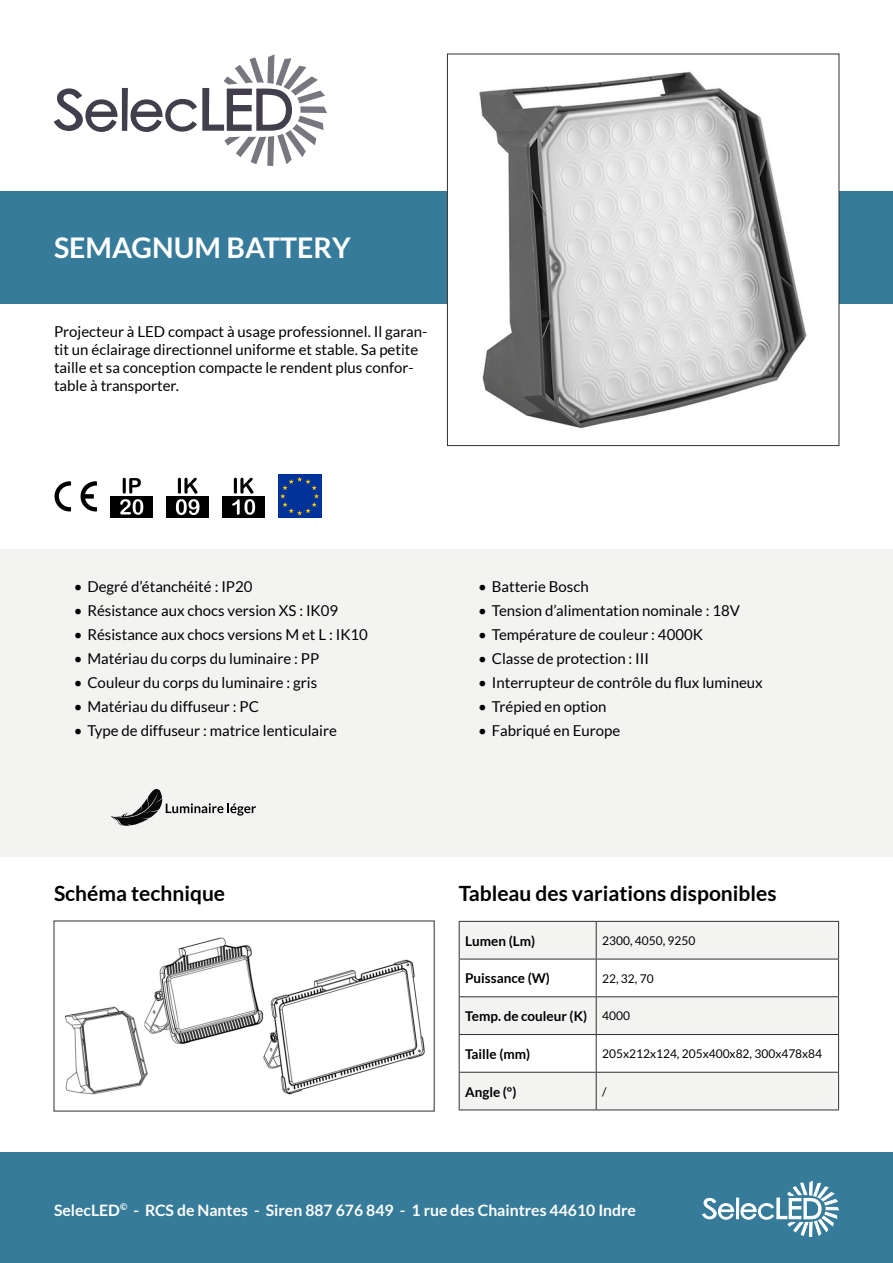
<style>
.page{position:relative;width:893px;height:1263px;background:#fff}
.page>*{position:absolute;margin:0;border:0;box-sizing:border-box;transform-origin:0 0}
.t1{font:700 28.5px "Lato";color:#fff}
.t2{font:700 21px "Lato";color:#000}
.t3{font:700 15.75px "Lato";color:#fff}
.t4{font:15px/18px "Lato";color:#000}
.t5{font:700 13.5px "Lato";color:#000}
.t6{font:12px "Lato";color:#000}
.s1{font-weight:400;font-size:12px}
</style>
<div class="page">
<svg style="left:54px;top:54px;width:273px;height:112px"></svg>
<div style="left:0;top:192px;width:893px;height:112px;background:#367b9a"></div>
<div style="left:0;top:1152px;width:893px;height:111px;background:#367b9a"></div>
<svg style="left:702px;top:1181px;width:137px;height:56px"></svg>
<svg style="left:54px;top:481px;width:43px;height:31px"></svg>
<div style="left:111px;top:496px;width:42px;height:22px;background:#000"></div>
<svg style="left:120px;top:478px;width:23px;height:37px"></svg>
<div style="left:166px;top:496px;width:43px;height:22px;background:#000"></div>
<svg style="left:176px;top:478px;width:23px;height:37px"></svg>
<div style="left:222px;top:496px;width:43px;height:22px;background:#000"></div>
<svg style="left:232px;top:478px;width:23px;height:37px"></svg>
<div style="left:278px;top:475px;width:43px;height:43px;background:#039"></div>
<svg style="left:280px;top:477px;width:39px;height:38px"></svg>
<img style="left:65px;top:937px;width:360px;height:158px">
<svg style="left:460px;top:922px;width:378px;height:187px;fill:#f3f3f2"></svg>
<hr style="left:459px;top:921px;width:137px;height:1px;background:#303131">
<hr style="left:459px;top:922px;width:1px;height:37px;background:#303131">
<hr style="left:596px;top:921px;width:243px;height:1px;background:#303131">
<hr style="left:596px;top:922px;width:1px;height:37px;background:#303131">
<hr style="left:838px;top:922px;width:1px;height:37px;background:#303131">
<hr style="left:459px;top:959px;width:137px;height:1px;background:#303131">
<hr style="left:459px;top:959px;width:1px;height:37px;background:#303131">
<hr style="left:596px;top:959px;width:243px;height:1px;background:#303131">
<hr style="left:596px;top:959px;width:1px;height:37px;background:#303131">
<hr style="left:838px;top:959px;width:1px;height:37px;background:#303131">
<hr style="left:459px;top:996px;width:137px;height:1px;background:#303131">
<hr style="left:459px;top:997px;width:1px;height:37px;background:#303131">
<hr style="left:596px;top:996px;width:243px;height:1px;background:#303131">
<hr style="left:596px;top:997px;width:1px;height:37px;background:#303131">
<hr style="left:838px;top:997px;width:1px;height:37px;background:#303131">
<hr style="left:459px;top:1034px;width:137px;height:1px;background:#303131">
<hr style="left:459px;top:1035px;width:1px;height:37px;background:#303131">
<hr style="left:596px;top:1034px;width:243px;height:1px;background:#303131">
<hr style="left:596px;top:1035px;width:1px;height:37px;background:#303131">
<hr style="left:838px;top:1035px;width:1px;height:37px;background:#303131">
<hr style="left:459px;top:1072px;width:137px;height:1px;background:#303131">
<hr style="left:459px;top:1072px;width:1px;height:37px;background:#303131">
<hr style="left:596px;top:1072px;width:243px;height:1px;background:#303131">
<hr style="left:596px;top:1072px;width:1px;height:37px;background:#303131">
<hr style="left:838px;top:1072px;width:1px;height:37px;background:#303131">
<hr style="left:459px;top:1109px;width:137px;height:1px;background:#303131">
<hr style="left:596px;top:1109px;width:243px;height:1px;background:#303131">
<img style="left:449px;top:71px;width:388px;height:358px">
<div style="left:447px;top:54px;width:392px;height:392px;border:1px solid #303131"></div>
<div style="left:0;top:550px;width:893px;height:307px;background:#f3f3f2"></div>
<svg style="left:111px;top:789px;width:145px;height:37px"></svg>
<h1 class="t1" style="left:54px;top:231px;width:298px">SEMAGNUM BATTERY</h1>
<p class="t4" style="left:54px;top:322px;width:375px">Projecteur à LED compact à usage professionnel. Il garan&shy;tit un éclairage directionnel uniforme et stable. Sa petite taille et sa conception compacte le rendent plus confor&shy;table à transporter.</p>
<p class="t4" style="left:74px;top:577px;width:180px">• Degré d’étanchéité : IP20</p>
<p class="t4" style="left:74px;top:601px;width:266px">• Résistance aux chocs version XS : IK09</p>
<p class="t4" style="left:74px;top:625px;width:296px">• Résistance aux chocs versions M et L : IK10</p>
<p class="t4" style="left:74px;top:650px;width:247px">• Matériau du corps du luminaire : PP</p>
<p class="t4" style="left:74px;top:674px;width:245px">• Couleur du corps du luminaire : gris</p>
<p class="t4" style="left:74px;top:698px;width:187px">• Matériau du diffuseur : PC</p>
<p class="t4" style="left:74px;top:722px;width:265px">• Type de diffuseur : matrice lenticulaire</p>
<p class="t4" style="left:478px;top:577px;width:112px">• Batterie Bosch</p>
<p class="t4" style="left:478px;top:601px;width:263px">• Tension d’alimentation nominale : 18V</p>
<p class="t4" style="left:478px;top:625px;width:226px">• Température de couleur : 4000K</p>
<p class="t4" style="left:478px;top:650px;width:172px">• Classe de protection : III</p>
<p class="t4" style="left:478px;top:674px;width:286px">• Interrupteur de contrôle du flux lumineux</p>
<p class="t4" style="left:478px;top:698px;width:130px">• Trépied en option</p>
<p class="t4" style="left:478px;top:722px;width:144px">• Fabriqué en Europe</p>
<h2 class="t2" style="left:54px;top:881px;width:173px">Schéma technique</h2>
<h2 class="t2" style="left:459px;top:881px;width:319px">Tableau des variations disponibles</h2>
<p class="t5" style="left:465px;top:933px;width:71px">Lumen (Lm)</p>
<p class="t6" style="left:602px;top:934px;width:95px">2300, 4050, 9250</p>
<p class="t5" style="left:465px;top:971px;width:86px">Puissance (W)</p>
<p class="t6" style="left:602px;top:972px;width:53px">22, 32, 70</p>
<p class="t5" style="left:465px;top:1008px;width:166px">Temp. de couleur (K) <span class="s1">4000</span></p>
<p class="t5" style="left:465px;top:1046px;width:67px">Taille (mm)</p>
<p class="t6" style="left:602px;top:1047px;width:222px">205x212x124, 205x400x82, 300x478x84</p>
<p class="t5" style="left:465px;top:1084px;width:53px">Angle (°)</p>
<p class="t6" style="left:602px;top:1085px;width:6px">/</p>
<p class="t3" style="left:54px;top:1201px;width:583px">SelecLED<sup>©</sup> - RCS de Nantes - Siren 887 676 849 - 1 rue des Chaintres 44610 Indre</p>
</div>
